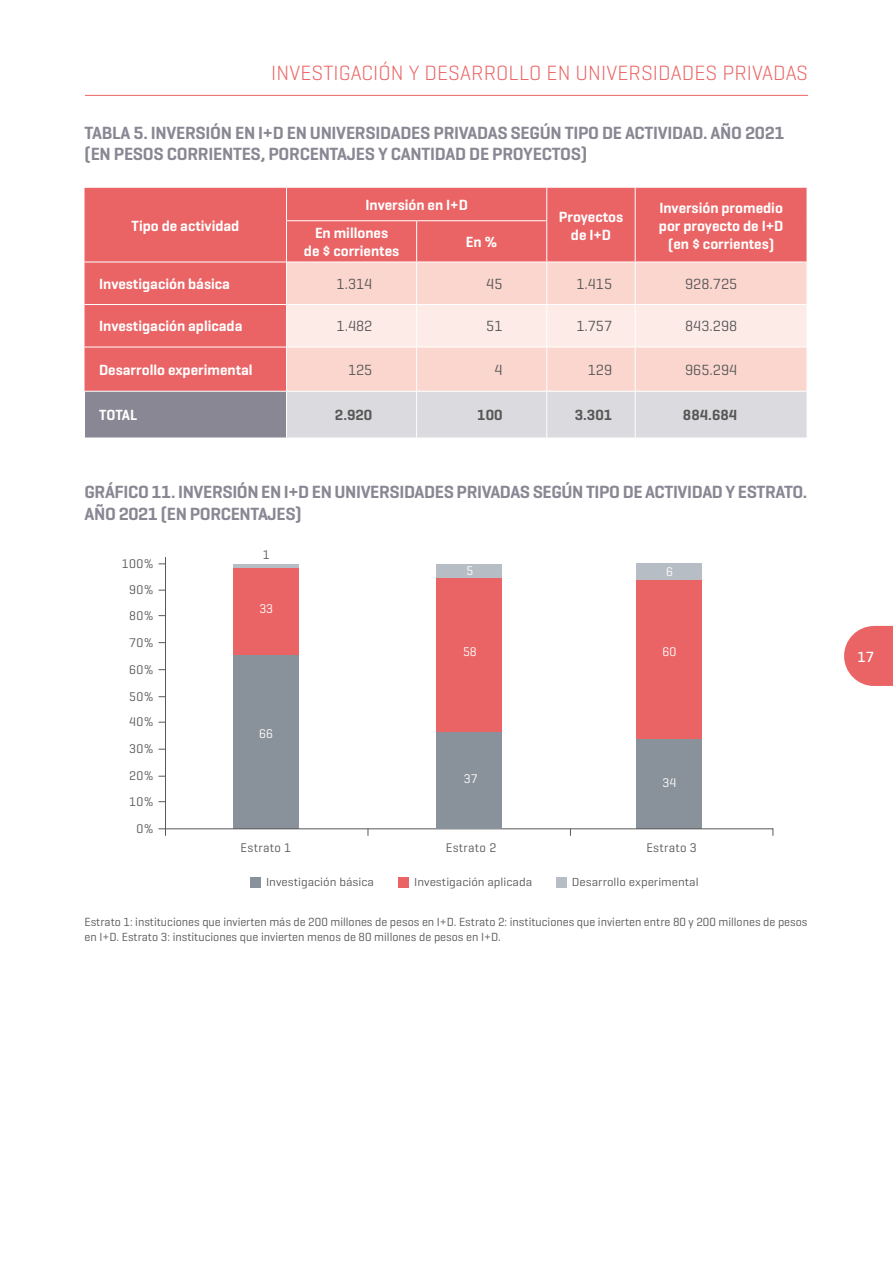
<style>
.page{position:relative;width:893px;height:1263px;background:#fff}
.page>*{position:absolute;margin:0;border:0;box-sizing:border-box;transform-origin:0 0}
.t1{font:300 21px "Geogrotesque";letter-spacing:.005em;color:#ea6465}
.t2{font:600 18px "Geogrotesque";letter-spacing:-.02em;color:#888793}
.t3{font:600 15px/18px "Geogrotesque";color:#fff;text-align:center}
.t4{font:15px "Geogrotesque";color:#575756}
.t5{font:600 15px "Geogrotesque";color:#575756}
.t6{font:500 15px "Geogrotesque";color:#fff}
.t7{font:12.75px "Geogrotesque";letter-spacing:.02em;color:#58585a}
.t8{font:12.75px "Geogrotesque";color:#fff}
.t9{font:12px/14.4px "Geogrotesque";color:#575756}
.t10{font:11.85px "Geogrotesque";color:#58585a;scale:1.07 1}
</style>
<div class="page">
<hr style="left:85px;top:95px;width:723px;height:1px;background:#ea6465">
<svg style="left:844px;top:626px;width:49px;height:60px;background:#ec7879"></svg>
<div style="left:85px;top:188px;width:722px;height:203px;background:#ea6465"></div>
<div style="left:287px;top:263px;width:520px;height:128px;background:#fad6cf"></div>
<div style="left:287px;top:305px;width:520px;height:42px;background:#fdebe7"></div>
<div style="left:85px;top:391px;width:201px;height:47px;background:#888793"></div>
<div style="left:287px;top:392px;width:520px;height:46px;background:#dadadf"></div>
<hr style="left:286px;top:188px;width:1px;height:32px;background:#fff">
<hr style="left:546px;top:188px;width:1px;height:32px;background:#fff">
<hr style="left:635px;top:188px;width:1px;height:33px;background:#fff">
<hr style="left:286px;top:221px;width:1px;height:41px;background:#fff">
<hr style="left:416px;top:221px;width:1px;height:41px;background:#fff">
<hr style="left:546px;top:221px;width:1px;height:41px;background:#fff">
<hr style="left:635px;top:221px;width:1px;height:41px;background:#fff">
<hr style="left:85px;top:262px;width:201px;height:1px;background:#fff">
<hr style="left:85px;top:304px;width:201px;height:1px;background:#fff">
<hr style="left:85px;top:347px;width:201px;height:1px;background:#fff">
<hr style="left:85px;top:391px;width:201px;height:1px;background:#fff">
<hr style="left:286px;top:220px;width:131px;height:1px;background:#fff">
<hr style="left:417px;top:220px;width:130px;height:1px;background:#fff">
<hr style="left:286px;top:262px;width:131px;height:1px;background:#fff">
<hr style="left:286px;top:262px;width:1px;height:42px;background:#fff">
<hr style="left:417px;top:262px;width:130px;height:1px;background:#fff">
<hr style="left:416px;top:262px;width:1px;height:42px;background:#fff">
<hr style="left:547px;top:262px;width:88px;height:1px;background:#fff">
<hr style="left:546px;top:262px;width:1px;height:42px;background:#fff">
<hr style="left:635px;top:262px;width:172px;height:1px;background:#fff">
<hr style="left:635px;top:262px;width:1px;height:42px;background:#fff">
<hr style="left:286px;top:304px;width:131px;height:1px;background:#fff">
<hr style="left:286px;top:305px;width:1px;height:42px;background:#fff">
<hr style="left:417px;top:304px;width:130px;height:1px;background:#fff">
<hr style="left:416px;top:305px;width:1px;height:42px;background:#fff">
<hr style="left:547px;top:304px;width:88px;height:1px;background:#fff">
<hr style="left:546px;top:305px;width:1px;height:42px;background:#fff">
<hr style="left:635px;top:304px;width:172px;height:1px;background:#fff">
<hr style="left:635px;top:305px;width:1px;height:42px;background:#fff">
<hr style="left:286px;top:347px;width:131px;height:1px;background:#fff">
<hr style="left:286px;top:347px;width:1px;height:44px;background:#fff">
<hr style="left:417px;top:347px;width:130px;height:1px;background:#fff">
<hr style="left:416px;top:347px;width:1px;height:44px;background:#fff">
<hr style="left:547px;top:347px;width:88px;height:1px;background:#fff">
<hr style="left:546px;top:347px;width:1px;height:44px;background:#fff">
<hr style="left:635px;top:347px;width:172px;height:1px;background:#fff">
<hr style="left:635px;top:347px;width:1px;height:44px;background:#fff">
<hr style="left:416px;top:392px;width:1px;height:46px;background:#fff">
<hr style="left:546px;top:392px;width:1px;height:46px;background:#fff">
<hr style="left:635px;top:392px;width:1px;height:46px;background:#fff">
<div style="left:637px;top:564px;width:65px;height:19px;background:#b7bdc4"></div>
<div style="left:437px;top:577px;width:65px;height:158px;background:#ea6465"></div>
<div style="left:233px;top:565px;width:66px;height:94px;background:#ea6465"></div>
<div style="left:437px;top:564px;width:65px;height:14px;background:#b7bdc4"></div>
<hr style="left:165px;top:557px;width:1px;height:272px;background:#58585a">
<svg style="left:159px;top:828px;width:7px;height:7px"></svg>
<div style="left:556px;top:877px;width:11px;height:10px;background:#b7bdc4"></div>
<div style="left:398px;top:877px;width:11px;height:10px;background:#ea6465"></div>
<div style="left:250px;top:877px;width:11px;height:10px;background:#89919a"></div>
<div style="left:233px;top:655px;width:66px;height:174px;background:#89919a"></div>
<hr style="left:233px;top:564px;width:66px;height:3px;background:#b7bdc4">
<div style="left:637px;top:628px;width:65px;height:201px;background:#89919a"></div>
<div style="left:637px;top:580px;width:65px;height:158px;background:#ea6465"></div>
<hr style="left:165px;top:828px;width:608px;height:1px;background:#58585a">
<div style="left:437px;top:732px;width:65px;height:97px;background:#89919a"></div>
<p class="t1" style="left:271px;top:59px;width:329px">INVESTIGACIÓN Y DESARROLLO EN UNIVERSIDADES</p>
<p class="t1" style="left:722px;top:59px;width:23px">PRIVADAS</p>
<p class="t2" style="left:85px;top:121px;width:11px">TABLA</p>
<p class="t2" style="left:133px;top:121px;width:197px">5. INVERSIÓN EN I+D EN UNIVE</p>
<p class="t2" style="left:355px;top:121px;width:21px">RSIDADES</p>
<p class="t2" style="left:433px;top:121px;width:31px">PRIVADAS</p>
<p class="t2" style="left:511px;top:121px;width:152px">SEGÚN TIPO DE ACTIVIDAD</p>
<p class="t2" style="left:703px;top:121px;width:83px">. AÑO 2021</p>
<p class="t2" style="left:85px;top:143px;width:263px">(EN PESOS CORRIENTES, PORCENTAJES</p>
<p class="t2" style="left:378px;top:143px;width:62px">YCANTIDAD</p>
<p class="t2" style="left:469px;top:143px;width:120px">DE PROYECTOS)</p>
<p class="t3" style="left:132px;top:216px;width:109px">TIPO DE ACTIVIDAD</p>
<p class="t3" style="left:365px;top:196px;width:104px">INVERSIÓN EN I+D</p>
<p class="t3" style="left:304px;top:224px;width:97px">EN MILLONES<br>DE $ CORRIENTES</p>
<p class="t3" style="left:466px;top:233px;width:33px">EN %</p>
<p class="t3" style="left:559px;top:207px;width:66px">PROYECTOS<br>DE I+D</p>
<p class="t3" style="left:659px;top:198px;width:126px">INVERSIÓN PROMEDIO<br>POR PROYECTO DE I+D (EN $ CORRIENTES)</p>
<p class="t3" style="left:99px;top:275px;width:132px">INVESTIGACIÓN BÁSICA</p>
<p class="t4" style="left:337px;top:274px;width:37px">1.314</p>
<p class="t4" style="left:486px;top:274px;width:18px">45</p>
<p class="t4" style="left:576px;top:274px;width:37px">1.415</p>
<p class="t4" style="left:685px;top:274px;width:54px">928.725</p>
<p class="t3" style="left:99px;top:317px;width:145px">INVESTIGACIÓN APLICADA</p>
<p class="t4" style="left:337px;top:317px;width:37px">1.482</p>
<p class="t4" style="left:486px;top:317px;width:18px">51</p>
<p class="t4" style="left:576px;top:317px;width:37px">1.757</p>
<p class="t4" style="left:685px;top:317px;width:54px">843.298</p>
<p class="t3" style="left:99px;top:360px;width:155px">DESARROLLO EXPERIMENTAL</p>
<p class="t4" style="left:348px;top:360px;width:26px">125</p>
<p class="t4" style="left:494px;top:360px;width:10px">4</p>
<p class="t4" style="left:588px;top:360px;width:26px">129</p>
<p class="t4" style="left:685px;top:360px;width:54px">965.294</p>
<p class="t3" style="left:99px;top:406px;width:40px">TOTAL</p>
<p class="t5" style="left:335px;top:406px;width:39px">2.920</p>
<p class="t5" style="left:477px;top:406px;width:27px">100</p>
<p class="t5" style="left:575px;top:406px;width:39px">3.301</p>
<p class="t5" style="left:683px;top:406px;width:56px">884.684</p>
<p class="t2" style="left:85px;top:481px;width:30px">GRÁFIC</p>
<p class="t2" style="left:138px;top:481px;width:217px">O 11. INVERSIÓN EN I+D EN UNIVE</p>
<p class="t2" style="left:379px;top:481px;width:21px">RSIDADES</p>
<p class="t2" style="left:457px;top:481px;width:31px">PRIVADAS</p>
<p class="t2" style="left:533px;top:481px;width:150px">SEGÚN TIPO DE ACTIVIDAD</p>
<p class="t2" style="left:726px;top:481px;width:83px">Y ESTRATO.</p>
<p class="t2" style="left:85px;top:502px;width:184px">AÑO 2021 (EN PORCENTAJES</p>
<p class="t2" style="left:295px;top:501px;width:8px">)</p>
<p class="t7" style="left:122px;top:555px;width:33px">100%</p>
<p class="t7" style="left:129px;top:582px;width:26px">90%</p>
<p class="t7" style="left:129px;top:607px;width:26px">80%</p>
<p class="t7" style="left:129px;top:634px;width:26px">70%</p>
<p class="t7" style="left:129px;top:661px;width:26px">60%</p>
<p class="t7" style="left:129px;top:688px;width:26px">50%</p>
<p class="t7" style="left:129px;top:714px;width:26px">40%</p>
<p class="t7" style="left:129px;top:741px;width:26px">30%</p>
<p class="t7" style="left:129px;top:768px;width:26px">20%</p>
<p class="t7" style="left:129px;top:793px;width:26px">10%</p>
<p class="t7" style="left:136px;top:820px;width:19px">0%</p>
<p class="t7" style="left:263px;top:547px;width:8px">1</p>
<p class="t8" style="left:259px;top:601px;width:15px">33</p>
<p class="t8" style="left:259px;top:726px;width:15px">66</p>
<p class="t8" style="left:466px;top:563px;width:8px">5</p>
<p class="t8" style="left:666px;top:564px;width:8px">6</p>
<p class="t8" style="left:463px;top:643px;width:15px">58</p>
<p class="t8" style="left:663px;top:643px;width:15px">60</p>
<p class="t8" style="left:464px;top:771px;width:15px">37</p>
<p class="t8" style="left:663px;top:775px;width:15px">34</p>
<p class="t7" style="left:241px;top:840px;width:52px">Estrato 1</p>
<p class="t7" style="left:446px;top:840px;width:52px">Estrato 2</p>
<p class="t7" style="left:646px;top:840px;width:52px">Estrato 3</p>
<p class="t10" style="left:266px;top:875px;width:102px">Investigación básica</p>
<p class="t10" style="left:414px;top:875px;width:112px">Investigación aplicada</p>
<p class="t10" style="left:572px;top:875px;width:120px">Desarrollo experimental</p>
<p class="t9" style="left:85px;top:914px;width:724px">Estrato 1: instituciones que invierten más de 200 millones de pesos en I+D. Estrato 2: instituciones que invierten entre 80 y 200 millones de pesos en I+D. Estrato 3: instituciones que invierten menos de 80 millones de pesos en I+D.</p>
<p class="t6" style="left:857px;top:647px;width:18px">17</p>
</div>
